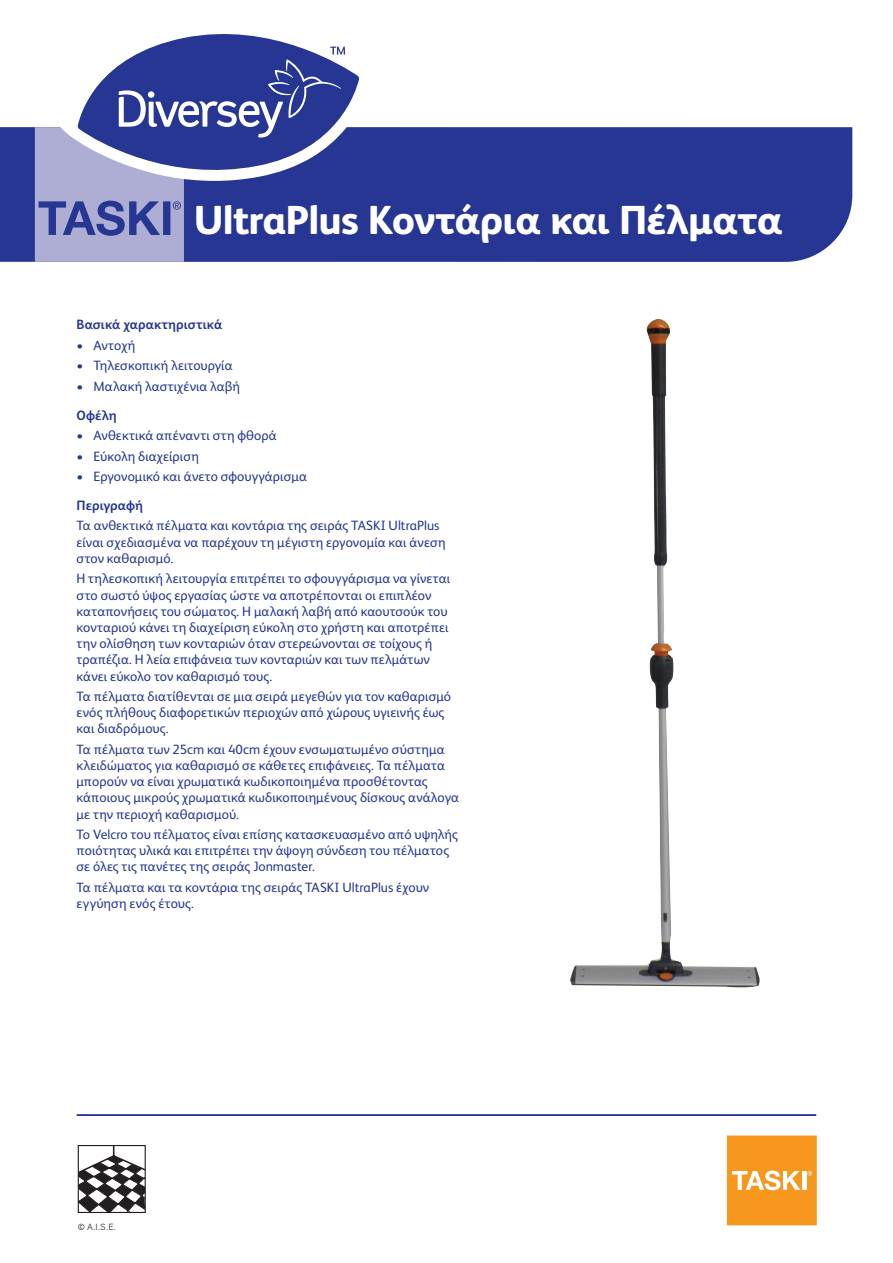
<style>
.page{position:relative;width:893px;height:1263px;background:#fff}
.page>*{position:absolute;margin:0;border:0;box-sizing:border-box;transform-origin:0 0}
.t1{font:800 40.5px "FS Albert Pro";letter-spacing:-.02em;color:#fff}
.t2{font:13.5px/16.2px "FS Albert Pro";letter-spacing:.01em;color:#263692}
.t3{font:700 13.5px "FS Albert Pro";letter-spacing:.005em;color:#263692}
.t4{font:9px "Aaux Pro OT";color:#2c3741}
</style>
<div class="page">
<div style="left:0;top:127px;width:852px;height:135px;background:#263692"></div>
<svg style="left:727px;top:1135px;width:90px;height:90px;background:#f7a032"></svg>
<hr style="left:77px;top:1114px;width:739px;height:2px;background:#263692">
<svg style="left:359px;top:78px;width:15px;height:103px;fill:#263692"></svg>
<svg style="left:153px;top:34px;width:206px;height:148px"></svg>
<svg style="left:35px;top:47px;width:310px;height:215px"></svg>
<img style="left:570px;top:319px;width:190px;height:668px">
<svg style="left:80px;top:1147px;width:64px;height:64px"></svg>
<div style="left:78px;top:1145px;width:68px;height:68px;border:1px solid #231f20"></div>
<h1 class="t1" style="left:194px;top:188px;width:590px">UltraPlus Κοντάρια και Πέλµατα</h1>
<p class="t3" style="left:77px;top:315px;width:147px">Βασικά χαρακτηριστικά</p>
<p class="t2" style="left:77px;top:336px;width:60px">• Αντοχή</p>
<p class="t2" style="left:77px;top:356px;width:158px">• Τηλεσκοπική λειτουργία</p>
<p class="t2" style="left:77px;top:377px;width:165px">• Μαλακή λαστιχένια λαβή</p>
<p class="t3" style="left:77px;top:405px;width:42px">Οφέλη</p>
<p class="t2" style="left:77px;top:426px;width:202px">• Ανθεκτικά απέναντι στη φθορά</p>
<p class="t2" style="left:77px;top:447px;width:124px">• Εύκολη διαχείριση</p>
<p class="t2" style="left:77px;top:467px;width:232px">• Εργονοµικό και άνετο σφουγγάρισµα</p>
<p class="t3" style="left:77px;top:496px;width:68px">Περιγραφή</p>
<p class="t2" style="left:77px;top:517px;width:370px">Τα ανθεκτικά πέλµατα και κοντάρια της σειράς TASKI UltraPlus είναι σχεδιασµένα να παρέχουν τη µέγιστη εργονοµία και άνεση στον καθαρισµό.</p>
<p class="t2" style="left:77px;top:569px;width:375px">Η τηλεσκοπική λειτουργία επιτρέπει το σφουγγάρισµα να γίνεται στο σωστό ύψος εργασίας ώστε να αποτρέπονται οι επιπλέον καταπονήσεις του σώµατος. Η µαλακή λαβή από καουτσούκ του κονταριού κάνει τη διαχείριση εύκολη στο χρήστη και αποτρέπει την ολίσθηση των κονταριών όταν στερεώνονται σε τοίχους ή τραπέζια. Η λεία επιφάνεια των κονταριών και των πελµάτων κάνει εύκολο τον καθαρισµό τους.</p>
<p class="t2" style="left:77px;top:687px;width:376px">Τα πέλµατα διατίθενται σε µια σειρά µεγεθών για τον καθαρισµό ενός πλήθους διαφορετικών περιοχών από χώρους υγιεινής έως και διαδρόµους.</p>
<p class="t2" style="left:77px;top:740px;width:384px">Τα πέλµατα των 25cm και 40cm έχουν ενσωµατωµένο σύστηµα κλειδώµατος για καθαρισµό σε κάθετες επιφάνειες. Τα πέλµατα µπορούν να είναι χρωµατικά κωδικοποιηµένα προσθέτοντας κάποιους µικρούς χρωµατικά κωδικοποιηµένους δίσκους ανάλογα µε την περιοχή καθαρισµού.</p>
<p class="t2" style="left:77px;top:825px;width:383px">Το Velcro του πέλµατος είναι επίσης κατασκευασµένο από υψηλής ποιότητας υλικά και επιτρέπει την άψογη σύνδεση του πέλµατος σε όλες τις πανέτες της σειράς Jonmaster.</p>
<p class="t2" style="left:77px;top:878px;width:354px">Τα πέλµατα και τα κοντάρια της σειράς TASKI UltraPlus έχουν εγγύηση ενός έτους.</p>
<p class="t4" style="left:78px;top:1221px;width:40px">© A.I.S.E.</p>
</div>
